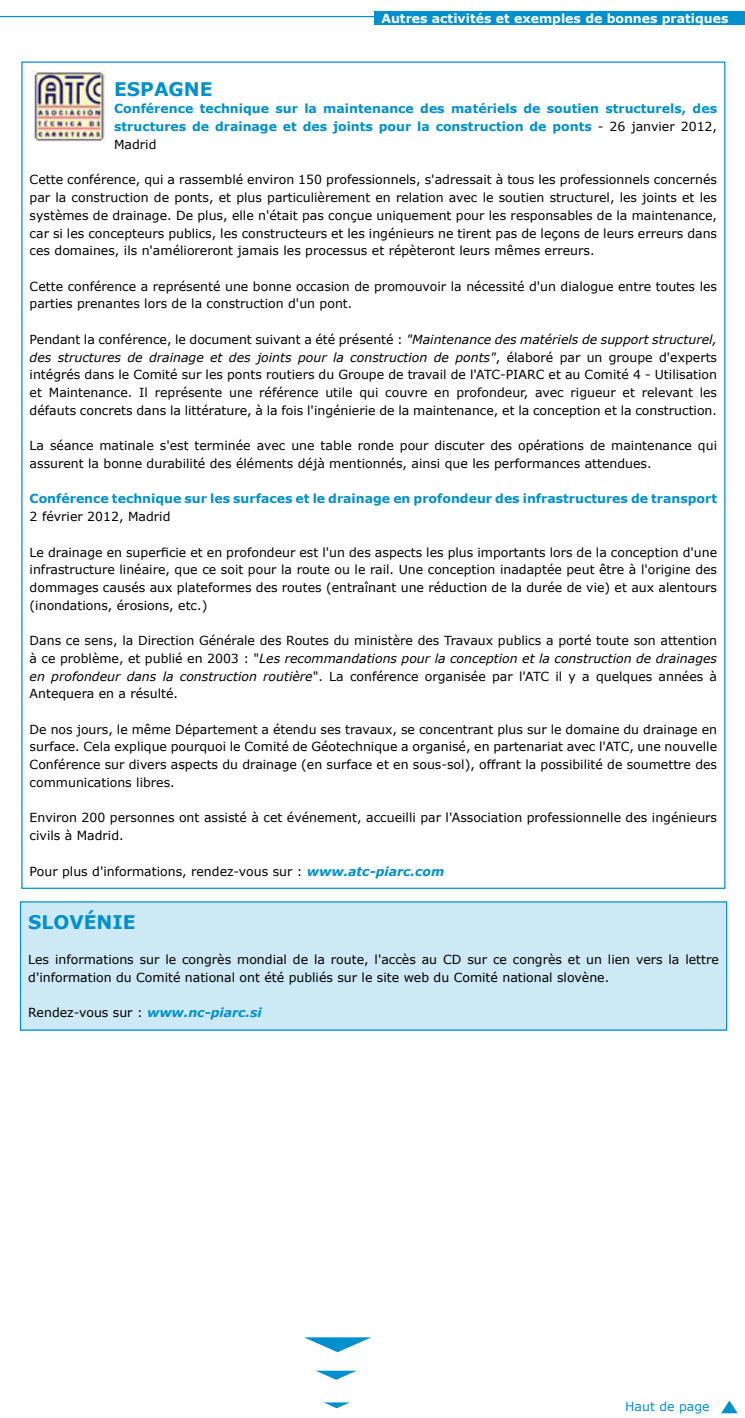
<style>
.page{position:relative;width:745px;height:1418px;background:#fff}
.page>*{position:absolute;margin:0;border:0;box-sizing:border-box;transform-origin:0 0}
.t1{font:700 18.75px "Verdana";color:#0090cd}
.t2{font:12.5px/17.8px "Verdana";color:#000;text-align:justify}
.t3{font:700 12.5px/17.8px "Verdana";color:#0090cd;text-align:justify}
.t4{font:700 12.5px "Verdana";color:#fff}
.t5{font:12.5px "Verdana";color:#0090cd}
.s1{font-weight:400;color:#000}
.s2{font-style:italic}
.s3{font-weight:700;font-style:italic;color:#0090cd}
</style>
<div class="page">
<svg style="left:721px;top:1400px;width:16px;height:13px"></svg>
<hr style="left:0;top:16px;width:744px;height:1px;background:#0090cd">
<div style="left:374px;top:12px;width:370px;height:13px;background:#0090cd"></div>
<svg style="left:304px;top:1337px;width:67px;height:15px"></svg>
<svg style="left:316px;top:1370px;width:40px;height:9px"></svg>
<svg style="left:324px;top:1402px;width:26px;height:6px"></svg>
<div style="left:20px;top:902px;width:706px;height:128px;background:#cce9f5"></div>
<img style="left:32px;top:71px;width:75px;height:71px">
<p class="t4" style="left:381px;top:10px;width:348px">Autres activités et exemples de bonnes pratiques</p>
<h1 class="t1" style="left:114px;top:77px;width:100px">Espagne</h1>
<p class="t3" style="left:114px;top:100px;width:604px">Conférence technique sur la maintenance des matériels de soutien structurels, des structures de drainage et des joints pour la construction de ponts <span class="s1">- 26 janvier 2012, Madrid</span></p>
<p class="t2" style="left:30px;top:171px;width:688px">Cette conférence, qui a rassemblé environ 150 professionnels, s'adressait à tous les professionnels concernés par la construction de ponts, et plus particulièrement en relation avec le soutien structurel, les joints et les systèmes de drainage. De plus, elle n'était pas conçue uniquement pour les responsables de la maintenance, car si les concepteurs publics, les constructeurs et les ingénieurs ne tirent pas de leçons de leurs erreurs dans ces domaines, ils n'amélioreront jamais les processus et répèteront leurs mêmes erreurs.</p>
<p class="t2" style="left:30px;top:277px;width:688px">Cette conférence a représenté une bonne occasion de promouvoir la nécessité d'un dialogue entre toutes les parties prenantes lors de la construction d'un pont.</p>
<p class="t2" style="left:30px;top:330px;width:688px">Pendant la conférence, le document suivant a été présenté : <span class="s2">"Maintenance des matériels de support structurel, des structures de drainage et des joints pour la construction de ponts"</span>, élaboré par un groupe d'experts intégrés dans le Comité sur les ponts routiers du Groupe de travail de l'ATC -PIARC et au Comité 4 - Utilisation et Maintenance. Il représente une référence utile qui couvre en profondeur, avec rigueur et relevant les défauts concrets dans la littérature, à la fois l'ingénierie de la maintenance, et la conception et la construction.</p>
<p class="t2" style="left:30px;top:436px;width:688px">La séance matinale s'est terminée avec une table ronde pour discuter des opérations de maintenance qui assurent la bonne durabilité des éléments déjà mentionnés, ainsi que les performances attendues.</p>
<p class="t3" style="left:30px;top:490px;width:688px">Conférence technique sur les surfaces et le drainage en profondeur des infrastructures de transport</p>
<p class="t2" style="left:30px;top:507px;width:142px">2 février 2012, Madrid</p>
<p class="t2" style="left:30px;top:543px;width:688px">Le drainage en superficie et en profondeur est l'un des aspects les plus importants lors de la conception d'une infrastructure linéaire, que ce soit pour la route ou le rail. U ne conception inadaptée peut être à l'origine des dommages causés aux plateformes des routes (entraînant une réduction de la durée de vie) et aux alentours (inondations, érosions, etc.)</p>
<p class="t2" style="left:30px;top:631px;width:688px">Dans ce sens, la Direction Générale des Routes du ministère des Travaux publics a porté toute son attention à ce problème, et publié en 2003 : "<span class="s2">Les recommandations pour la conception et la construction de drainages en profondeur dans la construction routière</span>". La conférence organisée par l'ATC</p>
<p class="t2" style="left:555px;top:667px;width:163px">il y a quelques années à</p>
<p class="t2" style="left:30px;top:684px;width:150px">Antequera en a résulté.</p>
<p class="t2" style="left:30px;top:720px;width:688px">De nos jours, le même Département a étendu ses travaux, se concentrant plus sur le domaine du drainage en surface. Cela explique pourquoi le Comité de Géotechnique a organisé, en partenariat avec l'ATC , une nouvelle Conférence sur divers aspects du drainage (en surface et en sous-sol), offrant la possibilité de soumettre des communications libres.</p>
<p class="t2" style="left:30px;top:808px;width:688px">Environ 200 personnes ont assisté à cet événement, accueilli par l'Association professionnelle des ingénieurs civils à Madrid.</p>
<p class="t2" style="left:30px;top:862px;width:416px">Pour plus d'informations, rendez-vous sur : <span class="s3">www.atc-piarc.com</span></p>
<h1 class="t1" style="left:28px;top:909px;width:109px">Slovénie</h1>
<p class="t2" style="left:28px;top:950px;width:424px">Les informations sur le congrès mondial de la route, l'accès au CD</p>
<p class="t2" style="left:28px;top:950px;width:691px;text-indent:439px">sur ce congrès et un lien vers la lettre d'information du Comité national ont été publiés sur le site web du Comité national slovène.</p>
<p class="t2" style="left:28px;top:1003px;width:235px">Rendez-vous sur : <span class="s3">www.nc-piarc.si</span></p>
<p class="t5" style="left:624px;top:1397px;width:86px">Haut de page</p>
</div>
